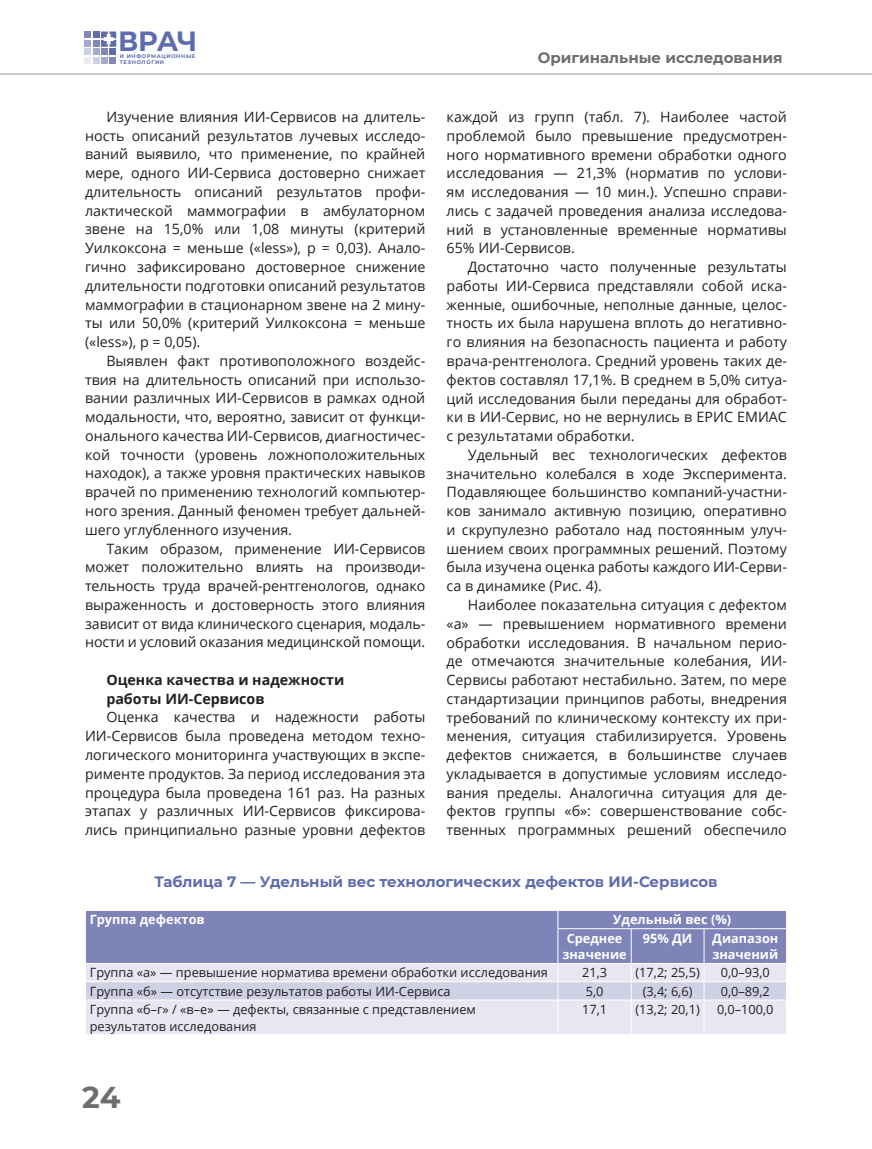
<style>
.page{position:relative;width:872px;height:1149px;background:#fff}
.page>*{position:absolute;margin:0;border:0;box-sizing:border-box;transform-origin:0 0}
.t1{font:700 30px "Montserrat";color:#6c6d70}
.t2{font:700 27.75px "Montserrat";color:#5e6cad}
.t3{font:700 15px "Montserrat";color:#5e6cad}
.t4{font:700 15px "Montserrat";color:#6c6d70}
.t5{font:14.25px/18.8px "Open Sans";color:#231f20;text-align:justify}
.t6{font:700 14.25px/18.8px "Open Sans";color:#231f20}
.t7{font:12.75px/16.5px "Open Sans";color:#231f20}
.t8{font:700 12.75px/18.3px "Open Sans";color:#fff}
.t9{font:700 5.25px/5.7px "Montserrat";letter-spacing:.125em;color:#5e6cad}
</style>
<div class="page">
<div style="left:84px;top:31px;width:7px;height:7px;background:#8187bc"></div>
<div style="left:93px;top:31px;width:6px;height:7px;background:#5e6cad"></div>
<div style="left:84px;top:48px;width:7px;height:7px;background:#cdcfe5"></div>
<div style="left:101px;top:48px;width:7px;height:7px;background:#8187bc"></div>
<div style="left:93px;top:48px;width:6px;height:7px;background:#a5a8cf"></div>
<div style="left:109px;top:48px;width:7px;height:7px;background:#5e6cad"></div>
<div style="left:84px;top:40px;width:7px;height:7px;background:#a5a8cf"></div>
<div style="left:93px;top:40px;width:6px;height:7px;background:#8187bc"></div>
<svg style="left:101px;top:31px;width:15px;height:16px"></svg>
<svg style="left:0;top:57px;width:872px;height:18px"></svg>
<div style="left:86px;top:1000px;width:700px;height:34px;background:#e6e7f2"></div>
<hr style="left:557px;top:1000px;width:1px;height:34px;background:#fff">
<hr style="left:631px;top:1000px;width:1px;height:34px;background:#fff">
<hr style="left:703px;top:1000px;width:1px;height:34px;background:#fff">
<svg style="left:85px;top:910px;width:702px;height:89px;background:#a7aace"></svg>
<h2 class="t2" style="left:118px;top:21px;width:81px">ВРАЧ</h2>
<p class="t9" style="left:120px;top:53px;width:77px">и информационные технологии</p>
<p class="t4" style="left:538px;top:47px;width:246px">Оригинальные исследования</p>
<p class="t5" style="left:446px;top:107px;width:342px">каждой из групп (табл. 7). Наиболее частой проблемой было превышение предусмотрен&shy;ного нормативного времени обработки одного исследования — 21,3% (норматив по услови&shy;ям исследования — 10 мин.). Успешно справи&shy;лись с задачей проведения анализа исследова&shy;ний в установленные временные нормативы 65% ИИ-Сервисов.</p>
<p class="t5" style="left:446px;top:257px;width:342px;text-indent:21px">Достаточно часто полученные результаты работы ИИ-Сервиса представляли собой иска&shy;женные, ошибочные, неполные данные, целос&shy;тность их была нарушена вплоть до негативно&shy;го влияния на безопасность пациента и работу врача-рентгенолога. Средний уровень таких де&shy;фектов составлял 17,1%. В среднем в 5,0% ситуа&shy;ций исследования были переданы для обработ&shy;ки в ИИ-Сервис, но не вернулись в ЕРИС ЕМИАС с результатами обработки.</p>
<p class="t5" style="left:446px;top:445px;width:342px;text-indent:21px">Удельный вес технологических дефектов значительно колебался в ходе Эксперимента.<br>Подавляющее большинство компаний-участни&shy;ков занимало активную позицию, оперативно и скрупулезно работало над постоянным улуч&shy;шением своих программных решений. Поэтому была изучена оценка работы каждого ИИ-Серви&shy;са в динамике (Рис. 4).</p>
<p class="t5" style="left:446px;top:595px;width:342px;text-indent:21px">Наиболее показательна ситуация с дефектом «а» — превышением нормативного времени обработки исследования. В начальном перио&shy;де отмечаются значительные колебания, ИИ-Сервисы работают нестабильно. Затем, по мере стандартизации принципов работы, внедрения требований по клиническому контексту их при&shy;менения, ситуация стабилизируется. Уровень дефектов снижается, в большинстве случаев укладывается в допустимые условиям исследо&shy;вания пределы. Аналогична ситуация для де&shy;фектов группы «б»: совершенствование собс&shy;твенных программных решений обеспечило</p>
<p class="t3" style="left:154px;top:870px;width:565px">Таблица 7 — Удельный вес технологических дефектов ИИ -Сервисов</p>
<p class="t8" style="left:90px;top:910px;width:117px">Группа дефектов</p>
<p class="t8" style="left:567px;top:910px;width:166px;text-indent:47px">Удельный вес (%)<br>Среднее</p>
<p class="t8" style="left:562px;top:944px;width:66px">значение</p>
<p class="t5" style="left:85px;top:107px;width:342px;text-indent:21px">Изучение влияния ИИ-Сервисов на длитель&shy;ность описаний результатов лучевых исследо&shy;ваний выявило, что применение, по крайней мере, одного ИИ-Сервиса достоверно снижает длительность описаний результатов профи&shy;лактической маммографии в амбулаторном звене на 15,0% или 1,08 минуты (критерий Уилкоксона = меньше («less»), p = 0,03). Анало&shy;гично зафиксировано достоверное снижение длительности подготовки описаний результатов маммографии в стационарном звене на 2 мину&shy;ты или 50,0% (критерий Уилкоксона = меньше («less»), p = 0,05).</p>
<p class="t5" style="left:85px;top:351px;width:342px;text-indent:21px">Выявлен факт противоположного воздейс&shy;твия на длительность описаний при использо&shy;вании различных ИИ-Сервисов в рамках одной модальности, что, вероятно, зависит от функци&shy;онального качества ИИ-Сервисов, диагностичес&shy;кой точности (уровень ложноположительных находок), а также уровня практических навыков врачей по применению технологий компьютер&shy;ного зрения. Данный феномен требует дальней&shy;шего углубленного изучения.</p>
<p class="t5" style="left:85px;top:538px;width:342px;text-indent:21px">Таким образом, применение ИИ-Сервисов может положительно влиять на производи&shy;тельность труда врачей-рентгенологов, однако выраженность и достоверность этого влияния зависит от вида клинического сценария, модаль&shy;ности и условий оказания медицинской помощи.</p>
<p class="t6" style="left:106px;top:669px;width:240px">Оценка качества и надежности работы ИИ-Сервисов</p>
<p class="t5" style="left:85px;top:707px;width:342px;text-indent:21px">Оценка качества и надежности работы ИИ-Сервисов была проведена методом техно&shy;логического мониторинга участвующих в экспе&shy;рименте продуктов. За период исследования эта процедура была проведена 161 раз. На разных этапах у различных ИИ-Сервисов фиксирова&shy;лись принципиально разные уровни дефектов</p>
<p class="t8" style="left:643px;top:928px;width:51px">95% ДИ</p>
<p class="t8" style="left:712px;top:929px;width:68px;line-height:16.5px">Диапазон значений</p>
<p class="t7" style="left:90px;top:963px;width:460px">Группа «а» — превышение норматива времени обработки исследования</p>
<p class="t7" style="left:582px;top:963px;width:27px">21,3</p>
<p class="t7" style="left:635px;top:963px;width:66px">(17,2; 25,5)</p>
<p class="t7" style="left:720px;top:963px;width:51px">0,0–93,0</p>
<p class="t7" style="left:90px;top:982px;width:362px">Группа «б» — отсутствие результатов работы ИИ-Сервиса</p>
<p class="t7" style="left:586px;top:982px;width:19px">5,0</p>
<p class="t7" style="left:643px;top:982px;width:51px">(3,4; 6,6)</p>
<p class="t7" style="left:720px;top:982px;width:51px">0,0–89,2</p>
<p class="t7" style="left:90px;top:1000px;width:388px">Группа «б–г» / «в–е» — дефекты, связанные с представлением результатов исследования</p>
<p class="t7" style="left:582px;top:1000px;width:27px">17,1</p>
<p class="t7" style="left:635px;top:1000px;width:66px">(13,2; 20,1)</p>
<p class="t7" style="left:717px;top:1000px;width:58px">0,0–100,0</p>
<h1 class="t1" style="left:82px;top:1075px;width:40px">24</h1>
</div>
